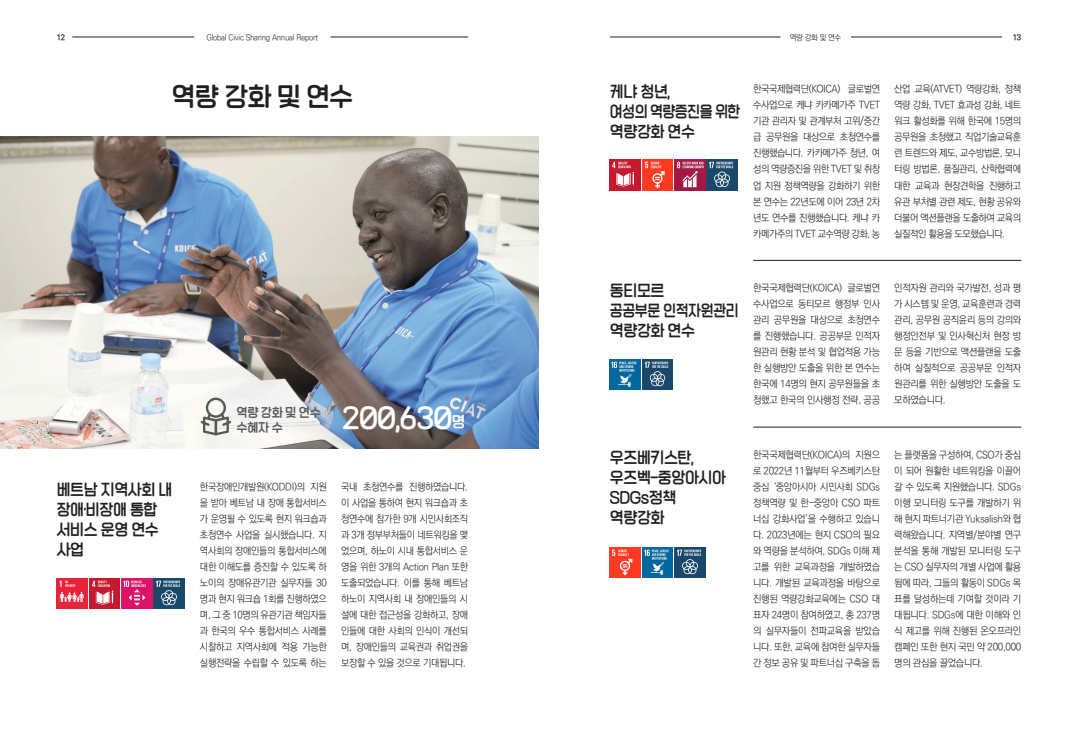
<style>
.page{position:relative;width:1078px;height:738px;background:#fff}
.page>*{position:absolute;margin:0;border:0;box-sizing:border-box;transform-origin:0 0}
.본문명조{font:26.9px "SD Gogo Round 05 Bd";letter-spacing:-.03em;color:#fff}
.본문명조-2{font:25px "SD Gogo Round 05 Bd";color:#231f20;scale:.96 1}
.본문명조-3{font:15px/20px "SD Gogo Round 05 Bd";letter-spacing:-.03em;color:#231f20;scale:.93 1}
.본문명조-4{font:15px "SD Gogo Round 05 Bd";letter-spacing:-.03em;color:#231f20;scale:.86 1}
.본문명조-5{font:12px "SD Gogo Round 05 Bd";letter-spacing:-.03em;color:#57585a;scale:.93 1}
.본문명조-6{font:300 10px/16px "Ko Pub World Dotum";letter-spacing:-.03em;color:#231f20;text-align:justify;scale:.96 1}
.본문명조-7{font:300 10px/16px "Ko Pub World Dotum";letter-spacing:-.03em;color:#231f20;text-align:justify;scale:.95 1}
.본문명조-8{font:300 8px "Ko Pub World Dotum";letter-spacing:-.03em;color:#231f20;scale:.96 1}
.본문명조-9{font:700 8px "Ko Pub World Dotum";color:#231f20;scale:.96 1}
.s1{font-size:14.4px}
</style>
<div class="page">
<img style="left:0;top:136px;width:539px;height:312px">
<svg style="left:200px;top:397px;width:31px;height:38px"></svg>
<hr style="left:753px;top:260px;width:267px;height:1px;background:#231f20">
<hr style="left:753px;top:426px;width:267px;height:1px;background:#231f20">
<img style="left:89px;top:578px;width:63px;height:30px">
<img style="left:57px;top:578px;width:30px;height:30px">
<img style="left:154px;top:578px;width:30px;height:30px">
<img style="left:674px;top:159px;width:63px;height:31px">
<img style="left:609px;top:159px;width:31px;height:31px">
<img style="left:642px;top:159px;width:30px;height:31px">
<img style="left:642px;top:547px;width:30px;height:30px">
<img style="left:609px;top:547px;width:31px;height:30px">
<img style="left:674px;top:547px;width:31px;height:30px">
<img style="left:609px;top:359px;width:31px;height:30px">
<img style="left:642px;top:359px;width:30px;height:30px">
<hr style="left:72px;top:37px;width:122px;height:1px;background:#231f20">
<hr style="left:330px;top:37px;width:138px;height:1px;background:#231f20">
<hr style="left:610px;top:37px;width:170px;height:1px;background:#231f20">
<hr style="left:850px;top:37px;width:151px;height:1px;background:#231f20">
<p class="본문명조-9" style="left:57px;top:32px;width:10px">12</p>
<p class="본문명조-8" style="left:206px;top:32px;width:118px">Global Civic Sharing Annual Report</p>
<p class="본문명조-8" style="left:789px;top:32px;width:55px">역량 강화 및 연수</p>
<p class="본문명조-9" style="left:1012px;top:32px;width:10px">13</p>
<p class="본문명조-2" style="left:171px;top:82px;width:191px">역량 강화 및 연수</p>
<p class="본문명조-3" style="left:57px;top:479px;width:126px">베트남 지역사회 내 장애·비장애 통합</p>
<p class="본문명조-3" style="left:57px;top:519px;width:111px">서비스 운영 연수</p>
<p class="본문명조-3" style="left:57px;top:539px;width:31px">사업</p>
<p class="본문명조-5" style="left:236px;top:405px;width:92px">역량 강화 및 연수</p>
<p class="본문명조-5" style="left:236px;top:420px;width:51px">수혜자 수</p>
<p class="본문명조" style="left:341px;top:402px;width:125px">200,630<span class="s1">명</span></p>
<p class="본문명조-7" style="left:200px;top:478px;width:135px">한국장애인개발원(KODDI)의 지원 을 받아 베트남 내 장애 통합서비스 가 운영될 수 있도록 현지 워크숍과 초청연수 사업을 실시했습니다. 지 역사회의 장애인들의 통합서비스에 대한 이해도를 증진할 수 있도록 하 노이의 장애유관기관 실무자들 30 명과 현지 워크숍 1회를 진행하였으 며, 그 중 10명의 유관기관 책임자들 과 한국의 우수 통합서비스 사례를 시찰하고 지역사회에 적용 가능한 실행전략을 수립할 수 있도록 하는</p>
<p class="본문명조-7" style="left:341px;top:478px;width:135px">국내 초청연수를 진행하였습니다. 이 사업을 통하여 현지 워크숍과 초 청연수에 참가한 9개 시민사회조직 과 3개 정부부처들이 네트워킹을 맺 었으며, 하노이 시내 통합서비스 운 영을 위한 3개의 Action Plan 또한 도출되었습니다. 이를 통해 베트남 하노이 지역사회 내 장애인들의 시 설에 대한 접근성을 강화하고, 장애 인들에 대한 사회의 인식이 개선되 며, 장애인들의 교육권과 취업권을 보장할 수 있을 것으로 기대됩니다.</p>
<p class="본문명조-3" style="left:609px;top:82px;width:66px">케냐 청년,</p>
<p class="본문명조-4" style="left:609px;top:103px;width:153px">여성의 역량증진을 위한</p>
<p class="본문명조-3" style="left:609px;top:122px;width:93px">역량강화 연수</p>
<p class="본문명조-6" style="left:753px;top:81px;width:134px">한국국제협력단(KOICA) 글로벌연 수사업으로 케냐 카카메가주 TVET 기관 관리자 및 관계부처 고위/중간 급 공무원을 대상으로 초청연수를 진행했습니다. 카카메가주 청년, 여 성의 역량증진을 위한 TVET 및 취창 업 지원 정책역량을 강화하기 위한 본 연수는 22년도에 이어 23년 2차 년도 연수를 진행했습니다. 케냐 카 카메가주의 TVET 교수역량 강화, 농</p>
<p class="본문명조-6" style="left:894px;top:81px;width:134px">산업 교육(ATVET) 역량강화, 정책 역량 강화, TVET 효과성 강화, 네트 워크 활성화를 위해 한국에 15명의 공무원을 초청했고 직업기술교육훈 련 트렌드와 제도, 교수방법론, 모니 터링 방법론, 품질관리, 산학협력에 대한 교육과 현장견학을 진행하고 유관 부처별 관련 제도, 현황 공유와 더불어 액션플랜을 도출하여 교육의 실질적인 활용을 도모했습니다.</p>
<p class="본문명조-3" style="left:609px;top:281px;width:60px">동티모르</p>
<p class="본문명조-4" style="left:609px;top:301px;width:151px">공공부문 인적자원관리</p>
<p class="본문명조-3" style="left:609px;top:321px;width:93px">역량강화 연수</p>
<p class="본문명조-6" style="left:753px;top:280px;width:134px">한국국제협력단(KOICA) 글로벌연 수사업으로 동티모르 행정부 인사 관리 공무원을 대상으로 초청연수 를 진행했습니다. 공공부문 인적자 원관리 현황 분석 및 협업적용 가능 한 실행방안 도출을 위한 본 연수는 한국에 14명의 현지 공무원들을 초 청했고 한국의 인사행정 전략, 공공</p>
<p class="본문명조-6" style="left:894px;top:280px;width:134px">인적자원 관리와 국가발전, 성과 평 가 시스템 및 운영, 교육훈련과 경력 관리, 공무원 공직윤리 등의 강의와 행정안전부 및 인사혁신처 현장 방 문 등을 기반으로 액션플랜을 도출 하여 실질적으로 공공부문 인적자 원관리를 위한 실행방안 도출을 도 모하였습니다.</p>
<p class="본문명조-3" style="left:609px;top:447px;width:92px">우즈베키스탄,</p>
<p class="본문명조-3" style="left:609px;top:467px;width:126px">우즈벡-중앙아시아<br>SDGs정책</p>
<p class="본문명조-3" style="left:609px;top:507px;width:60px">역량강화</p>
<p class="본문명조-6" style="left:753px;top:446px;width:134px">한국국제협력단(KOICA)의 지원으 로 2022년 11월부터 우즈베키스탄 중심 ‘중앙아시아 시민사회 SDGs 정책역량 및 한-중앙아 CSO 파트 너십 강화사업’을 수행하고 있습니 다. 2023년에는 현지 CSO의 필요 와 역량을 분석하여, SDGs 이해 제 고를 위한 교육과정을 개발하였습 니다. 개발된 교육과정을 바탕으로 진행된 역량강화교육에는 CSO 대 표자 24명이 참여하였고, 총 237명 의 실무자들이 전파교육을 받았습 니다. 또한, 교육에 참여한 실무자들 간 정보 공유 및 파트너십 구축을 돕</p>
<p class="본문명조-6" style="left:894px;top:446px;width:134px">는 플랫폼을 구성하여, CSO가 중심 이 되어 원활한 네트워킹을 이끌어 갈 수 있도록 지원했습니다. SDGs 이행 모니터링 도구를 개발하기 위 해 현지 파트너기관 Yuksalish와 협 력해왔습니다. 지역별/분야별 연구 분석을 통해 개발된 모니터링 도구 는 CSO 실무자의 개별 사업에 활용 됨에 따라, 그들의 활동이 SDGs 목 표를 달성하는데 기여할 것이라 기 대됩니다. SDGs에 대한 이해와 인 식 제고를 위해 진행된 온오프라인 캠페인 또한 현지 국민 약 200,000 명의 관심을 끌었습니다.</p>
</div>
